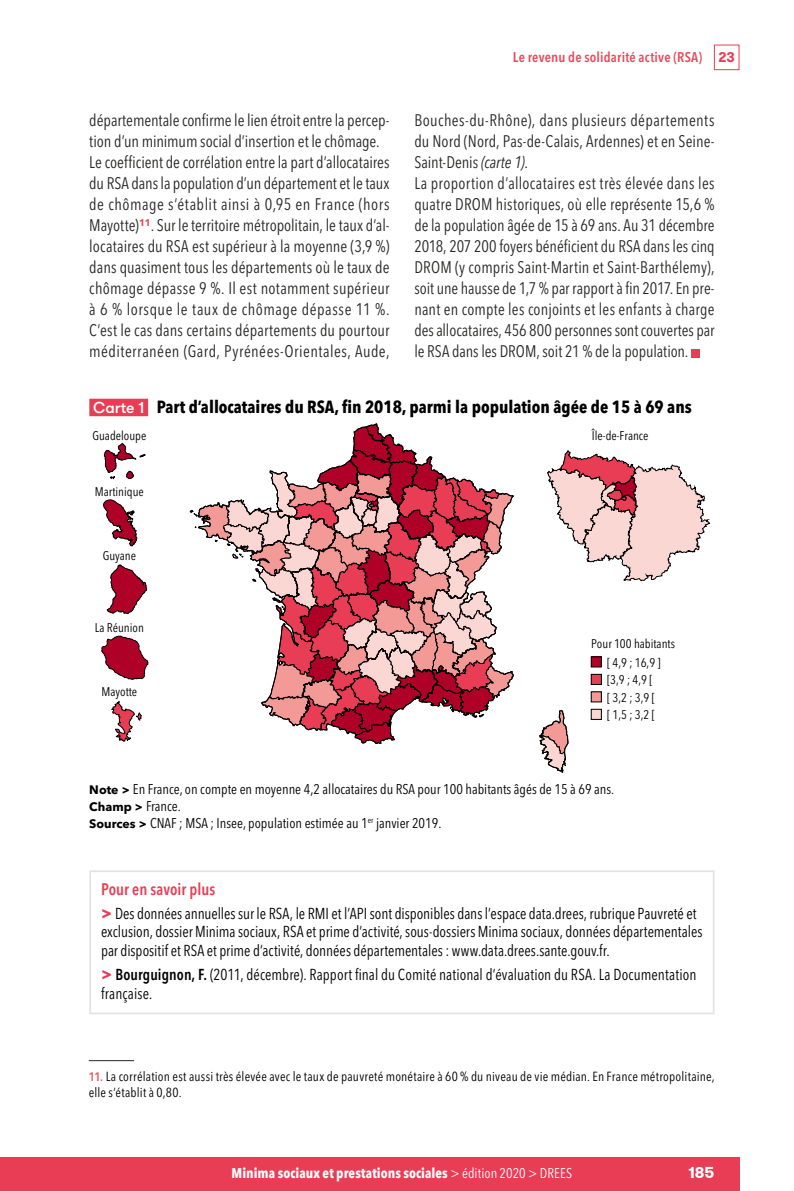
<style>
.page{position:relative;width:794px;height:1191px;background:#fff}
.page>*{position:absolute;margin:0;border:0;box-sizing:border-box;transform-origin:0 0}
.HT_titre{font:700 condensed 17.5px "Avenir Next LT Pro";color:#000}
.Texte{font:condensed 16.62px/21px "Avenir Next LT Pro";letter-spacing:.005em;color:#272726}
.Texte-2{font:condensed 16.62px/21px "Avenir Next LT Pro";letter-spacing:.005em;color:#272726;text-align:justify;scale:.96 1}
.ENC_pour_en_savoir_p{font:600 condensed 16.62px "Avenir Next LT Pro";letter-spacing:.005em;color:#e83d54;scale:.95 1}
.t1{font:condensed 15.75px/18.9px "Avenir Next LT Pro";color:#000;scale:.95 1}
.t2{font:700 15.75px "GT Walsheim";color:#fff}
.HT_notes_champ_lectu{font:condensed 14px "Avenir Next LT Pro";color:#000}
.t3{font:700 condensed 14px "Avenir Next LT Pro";letter-spacing:.005em;color:#fff}
.t4{font:600 condensed 14px "Avenir Next LT Pro";letter-spacing:.015em;color:#e94a5b}
.t5{font:condensed 13.12px/15.8px "Avenir Next LT Pro";letter-spacing:.015em;color:#000}
.t6{font:condensed 12.42px/17.7px "Avenir Next LT Pro";color:#000;text-align:center}
.s1{font-family:"GT Walsheim Pro Trial";font-weight:700;font-stretch:normal;color:#e83d54}
.s2{font-style:italic}
.s3{font-family:"GT Walsheim";font-weight:500;font-stretch:normal;font-size:15.75px;color:#fff}
.s4{font-weight:700;font-stretch:normal;font-size:12.25px}
.s5{font-weight:700;font-stretch:normal;font-size:17.5px;color:#e83d54}
.s6{font-weight:600}
.s7{font-weight:600;font-size:12.25px;color:#eb5762}
.s8{font-weight:400}
</style>
<div class="page">
<div style="left:714px;top:45px;width:25px;height:25px;border:1px solid #e83d54"></div>
<div style="left:0;top:1157px;width:739px;height:34px;background:#e83d54"></div>
<div style="left:691px;top:349px;width:8px;height:8px;background:#e83d54"></div>
<div style="left:89px;top:399px;width:59px;height:17px;background:#e83d54"></div>
<div style="left:591px;top:657px;width:10px;height:10px;background:#af0128"></div>
<div style="left:591px;top:657px;width:10px;height:10px;border:1px solid #000"></div>
<div style="left:591px;top:674px;width:10px;height:10px;background:#e83d54"></div>
<div style="left:591px;top:674px;width:10px;height:10px;border:1px solid #000"></div>
<div style="left:591px;top:692px;width:10px;height:10px;background:#f39996"></div>
<div style="left:591px;top:709px;width:10px;height:10px;background:#fad7d3"></div>
<div style="left:591px;top:709px;width:10px;height:10px;border:1px solid #000"></div>
<svg style="left:547px;top:450px;width:163px;height:131px"></svg>
<svg style="left:104px;top:443px;width:41px;height:36px"></svg>
<svg style="left:103px;top:499px;width:34px;height:47px"></svg>
<svg style="left:107px;top:564px;width:40px;height:50px"></svg>
<svg style="left:101px;top:636px;width:47px;height:43px"></svg>
<svg style="left:111px;top:701px;width:31px;height:40px"></svg>
<svg style="left:189px;top:423px;width:325px;height:321px"></svg>
<svg style="left:539px;top:710px;width:30px;height:63px"></svg>
<hr style="left:89px;top:1060px;width:45px;height:1px;background:#272726">
<div style="left:89px;top:870px;width:625px;height:144px;border:2px solid #e3e3e3"></div>
<p class="t4" style="left:513px;top:49px;width:224px">Le revenu de solidarité active (RSA) <span class="s1">23</span></p>
<p class="Texte" style="left:89px;top:110px;width:302px">départementale confirme le lien étroit entre la percep&shy;tion d’un minimum social d’insertion et le chômage.</p>
<p class="Texte" style="left:89px;top:152px;width:302px">Le coefficient de corrélation entre la part d’allocataires du RSA dans la population d’un département et le taux de chômage s’établit ainsi à 0,95 en France (hors Mayotte)<sup>11</sup>. Sur le territoire métropolitain, le taux d’al&shy;locataires du RSA est supérieur à la moyenne (3,9 %) dans quasiment tous les départements où le taux de chômage dépasse 9 %. Il est notamment supérieur à 6 % lorsque le taux de chômage dépasse 11 %.<br>C’est le cas dans certains départements du pourtour méditerranéen (Gard, Pyrénées-Orientales, Aude,</p>
<p class="Texte" style="left:414px;top:110px;width:302px;text-align:justify">Bouches-du-Rhône), dans plusieurs départements du Nord (Nord, Pas-de-Calais, Ardennes) et en Seine-Saint-Denis <span class="s2">(carte 1)</span>.</p>
<p class="Texte-2" style="left:414px;top:173px;width:314px">La proportion d’allocataires est très élevée dans les quatre DROM historiques, où elle représente 15,6 % de la population âgée de 15 à 69 ans. Au 31 décembre 2018, 207 200 foyers bénéficient du RSA dans les cinq DROM (y compris Saint-Martin et Saint-Barthélemy), soit une hausse de 1,7 % par rapport à fin 2017. En pre&shy;nant en compte les conjoints et les enfants à charge des allocataires, 456 800 personnes sont couvertes par le RSA dans les DROM, soit 21 % de la population.</p>
<p class="HT_titre" style="left:93px;top:396px;width:600px"><span class="s3">Carte 1</span> Part d’allocataires du RSA, fin 2018, parmi la population âgée de 15 à 69 ans</p>
<p class="t6" style="left:92px;top:427px;width:55px">Guadeloupe</p>
<p class="t6" style="left:592px;top:427px;width:58px">Île-de-France</p>
<p class="t6" style="left:95px;top:483px;width:50px">Martinique</p>
<p class="t6" style="left:103px;top:547px;width:35px">Guyane</p>
<p class="t6" style="left:95px;top:618px;width:50px">La Réunion</p>
<p class="t6" style="left:102px;top:683px;width:37px">Mayotte</p>
<p class="t6" style="left:591px;top:635px;width:85px">Pour 100 habitants [ 4,9 ; 16,9 ]<br>[3,9 ; 4,9 [<br>[ 3,2 ; 3,9 [<br>[ 1,5 ; 3,2 [</p>
<p class="HT_notes_champ_lectu" style="left:89px;top:781px;width:524px"><span class="s4">Note &gt;</span> En France, on compte en moyenne 4,2 allocataires du RSA pour 100 habitants âgés de 15 à 69 ans.</p>
<p class="HT_notes_champ_lectu" style="left:89px;top:798px;width:91px"><span class="s4">Champ &gt;</span> France.</p>
<p class="HT_notes_champ_lectu" style="left:89px;top:814px;width:352px"><span class="s4">Sources &gt;</span> CNAF ; MSA ; Insee, population estimée au 1<sup>er</sup> janvier 2019.</p>
<p class="ENC_pour_en_savoir_p" style="left:101px;top:878px;width:122px">Pour en savoir plus</p>
<p class="t1" style="left:101px;top:903px;width:634px"><span class="s5">&gt;</span> Des données annuelles sur le RSA, le RMI et l’API sont disponibles dans l’espace data.drees, rubrique Pauvreté et exclusion, dossier Minima sociaux, RSA et prime d’activité, sous-dossiers Minima sociaux, données départementales par dispositif et RSA et prime d’activité, données départementales : www.data.drees.sante.gouv.fr.</p>
<p class="t1" style="left:101px;top:965px;width:628px"><span class="s5">&gt;</span> <span class="s6">Bourguignon, F.</span> (2011, décembre). Rapport final du Comité national d’évaluation du RSA. La Documentation française.</p>
<p class="t5" style="left:89px;top:1068px;width:627px"><span class="s7">11.</span> La corrélation est aussi très élevée avec le taux de pauvreté monétaire à 60 % du niveau de vie médian. En France métropolitaine, elle s’établit à 0,80.</p>
<p class="t3" style="left:231px;top:1165px;width:342px">Minima sociaux et prestations sociales <span class="s8">&gt; édition 2020 &gt; DREES</span></p>
<p class="t2" style="left:688px;top:1162px;width:28px">185</p>
</div>
